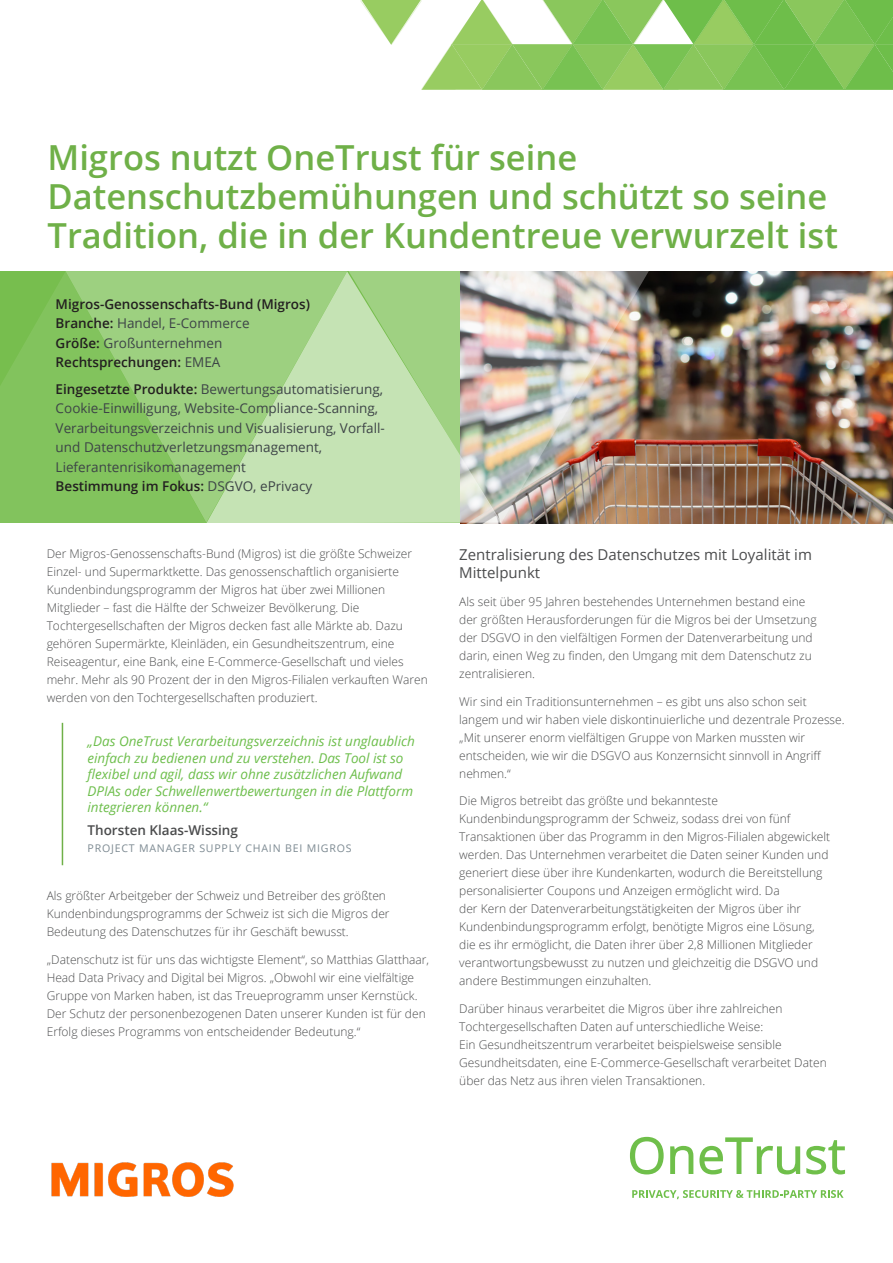
<style>
.page{position:relative;width:893px;height:1263px;background:#fff}
.page>*{position:absolute;margin:0;border:0;box-sizing:border-box;transform-origin:0 0}
.Headline{font:600 34.5px/39px "Open Sans";color:#6fb048}
.Body_Copy{font:15px/18px "Open Sans";color:#4b4c4d}
.Side_Bar_Black{font:13.5px/19.5px "Open Sans";color:#3d4447}
.Sidebar1___Subhead{font:italic 13.5px/16.5px "Open Sans";color:#6dbe4b}
.Side_Bar_Black-2{font:600 13.5px/19.5px "Open Sans";color:#231f20}
.Body_Copy-2{font:600 13.5px "Open Sans";color:#4b4c4d}
.Body_Copy-3{font:300 12px/18px "Open Sans";color:#4b4c4d}
.Body_Copy-4{font:10.65px "Open Sans";letter-spacing:.075em;color:#7d8a92}
.s1{font-weight:400;color:#3d4447}
.s2{font-weight:600;color:#231f20}
</style>
<div class="page">
<svg style="left:360px;top:0;width:533px;height:90px"></svg>
<svg style="left:632px;top:1190px;width:211px;height:9px"></svg>
<svg style="left:630px;top:1137px;width:34px;height:37px"></svg>
<svg style="left:670px;top:1146px;width:23px;height:28px"></svg>
<svg style="left:699px;top:1137px;width:101px;height:37px"></svg>
<svg style="left:806px;top:1140px;width:39px;height:34px"></svg>
<img style="left:650px;top:271px;width:243px;height:252px">
<svg style="left:206px;top:271px;width:141px;height:252px;background:#b0d999"></svg>
<svg style="left:0;top:271px;width:206px;height:252px;background:#8ac767"></svg>
<img style="left:347px;top:271px;width:303px;height:252px">
<img style="left:51px;top:1162px;width:182px;height:34px">
<hr style="left:62px;top:723px;width:1px;height:142px;background:#6fb048">
<p class="Headline" style="left:47px;top:137px;width:792px">Migros nutzt OneTrust für seine<br>Datenschutzbemühungen und schützt so seine<br>Tradition, die in der Kundentreue verwurzelt ist</p>
<p class="Side_Bar_Black-2" style="left:56px;top:294px;width:256px">Migros-Genossenschafts-Bund (Migros)<br>Branche: <span class="s1">Handel, E-Commerce<br></span>Größe: <span class="s1">Großunternehmen<br></span>Rechtsprechungen: <span class="s1">EMEA</span></p>
<p class="Side_Bar_Black" style="left:56px;top:379px;width:331px"><span class="s2">Eingesetzte Produkte:</span> Bewertungsautomatisierung, Cookie-Einwilligung, Website-Compliance-Scanning, Verarbeitungsverzeichnis und Visualisierung, Vorfall&shy;und Datenschutzverletzungsmanagement, Lieferantenrisikomanagement<br><span class="s2">Bestimmung im Fokus:</span> DSGVO, ePrivacy</p>
<p class="Body_Copy-3" style="left:47px;top:544px;width:383px">Der Migros-Genossenschafts-Bund (Migros) ist die größte Schweizer Einzel- und Supermarktkette. Das genossenschaftlich organisierte Kundenbindungsprogramm der Migros hat über zwei Millionen Mitglieder – fast die Hälfte der Schweizer Bevölkerung. Die Tochtergesellschaften der Migros decken fast alle Märkte ab. Dazu gehören Supermärkte, Kleinläden, ein Gesundheitszentrum, eine Reiseagentur, eine Bank, eine E-Commerce-Gesellschaft und vieles mehr. Mehr als 90 Prozent der in den Migros-Filialen verkauften Waren werden von den Tochtergesellschaften produziert.</p>
<p class="Sidebar1___Subhead" style="left:88px;top:732px;width:329px">„Das OneTrust Verarbeitungsverzeichnis ist unglaublich einfach zu bedienen und zu verstehen. Das Tool ist so flexibel und agil, dass wir ohne zusätzlichen Aufwand DPIAs oder Schwellenwertbewertungen in die Plattform integrieren können.“</p>
<p class="Body_Copy-2" style="left:88px;top:821px;width:152px">Thorsten Klaas-Wissing</p>
<p class="Body_Copy-4" style="left:88px;top:841px;width:266px">PROJECT MANAGER SUPPLY CHAIN BEI MIGROS</p>
<p class="Body_Copy-3" style="left:47px;top:886px;width:344px">Als größter Arbeitgeber der Schweiz und Betreiber des größten<br>Kundenbindungsprogramms der Schweiz ist sich die Migros der<br>Bedeutung des Datenschutzes für ihr Geschäft bewusst.</p>
<p class="Body_Copy-3" style="left:47px;top:950px;width:384px">„Datenschutz ist für uns das wichtigste Element“, so Matthias Glatthaar, Head Data Privacy and Digital bei Migros. „Obwohl wir eine vielfältige Gruppe von Marken haben, ist das Treueprogramm unser Kernstück.<br>Der Schutz der personenbezogenen Daten unserer Kunden ist für den Erfolg dieses Programms von entscheidender Bedeutung.“</p>
<p class="Body_Copy" style="left:459px;top:545px;width:354px">Zentralisierung des Datenschutzes mit Loyalität im<br>Mittelpunkt</p>
<p class="Body_Copy-3" style="left:459px;top:592px;width:359px">Als seit über 95 Jahren bestehendes Unternehmen bestand eine der größten Herausforderungen für die Migros bei der Umsetzung der DSGVO in den vielfältigen Formen der Datenverarbeitung und darin, einen Weg zu finden, den Umgang mit dem Datenschutz zu zentralisieren.</p>
<p class="Body_Copy-3" style="left:459px;top:692px;width:387px">Wir sind ein Traditionsunternehmen – es gibt uns also schon seit langem und wir haben viele diskontinuierliche und dezentrale Prozesse. „Mit unserer enorm vielfältigen Gruppe von Marken mussten wir entscheiden, wie wir die DSGVO aus Konzernsicht sinnvoll in Angriff nehmen.“</p>
<p class="Body_Copy-3" style="left:459px;top:792px;width:372px">Die Migros betreibt das größte und bekannteste Kundenbindungsprogramm der Schweiz, sodass drei von fünf Transaktionen über das Programm in den Migros-Filialen abgewickelt werden. Das Unternehmen verarbeitet die Daten seiner Kunden und generiert diese über ihre Kundenkarten, wodurch die Bereitstellung personalisierter Coupons und Anzeigen ermöglicht wird. Da<br>der Kern der Datenverarbeitungstätigkeiten der Migros über ihr Kundenbindungsprogramm erfolgt, benötigte Migros eine Lösung, die es ihr ermöglicht, die Daten ihrer über 2,8 Millionen Mitglieder verantwortungsbewusst zu nutzen und gleichzeitig die DSGVO und andere Bestimmungen einzuhalten.</p>
<p class="Body_Copy-3" style="left:459px;top:999px;width:369px">Darüber hinaus verarbeitet die Migros über ihre zahlreichen Tochtergesellschaften Daten auf unterschiedliche Weise:<br>Ein Gesundheitszentrum verarbeitet beispielsweise sensible Gesundheitsdaten, eine E-Commerce-Gesellschaft verarbeitet Daten über das Netz aus ihren vielen Transaktionen.</p>
</div>
